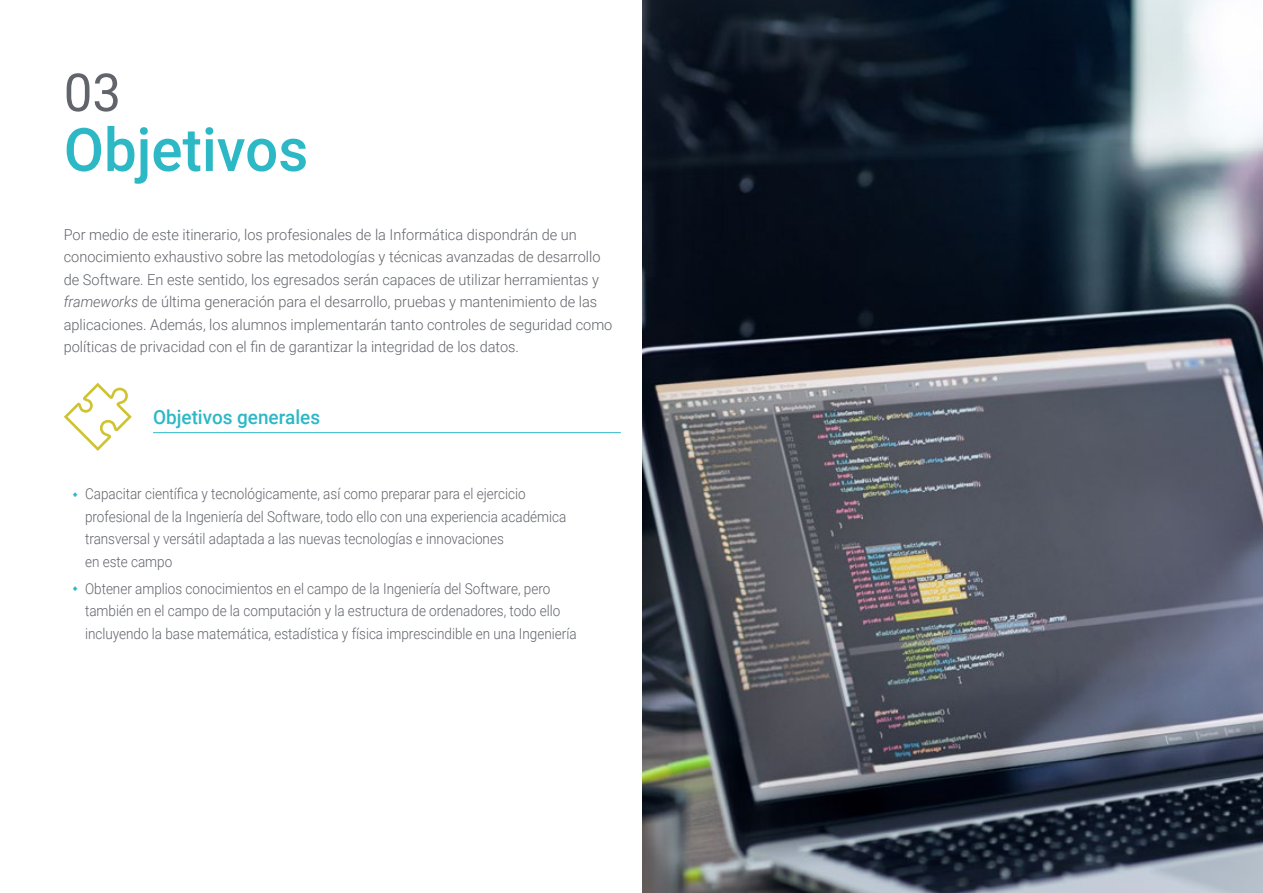
<style>
.page{position:relative;width:1263px;height:893px;background:#fff}
.page>*{position:absolute;margin:0;border:0;box-sizing:border-box;transform-origin:0 0}
.t1{font:500 60px "Roboto";color:#2db8c5}
.t2{font:52.5px "Roboto";color:#61646a}
.t3{font:500 19.5px "Roboto";color:#2db8c5}
.t4{font:300 15px/22.5px "Roboto";color:#61646a}
.t5{font:300 15px/22.5px "Roboto";color:#61646a;scale:.9 1}
.s1{font-style:italic}
</style>
<div class="page">
<img style="left:642px;top:0;width:621px;height:893px">
<hr style="left:153px;top:432px;width:468px;height:1px;background:#2db8c5">
<svg style="left:64px;top:383px;width:68px;height:68px"></svg>
<h2 class="t2" style="left:64px;top:56px;width:59px">03</h2>
<h1 class="t1" style="left:64px;top:108px;width:246px">Objetivos</h1>
<p class="t4" style="left:64px;top:222px;width:550px">Por medio de este itinerario, los profesionales de la Informática dispondrán de un conocimiento exhaustivo sobre las metodologías y técnicas avanzadas de desarrollo de Software. En este sentido, los egresados serán capaces de utilizar herramientas y <span class="s1">frameworks</span> de última generación para el desarrollo, pruebas y mantenimiento de las aplicaciones. Además, los alumnos implementarán tanto controles de seguridad como políticas de privacidad con el fin de garantizar la integridad de los datos.</p>
<h3 class="t3" style="left:153px;top:404px;width:169px">Objetivos generales</h3>
<p class="t5" style="left:85px;top:482px;width:536px">Capacitar científica y tecnológicamente, así como preparar para el ejercicio profesional de la Ingeniería del Software, todo ello con una experiencia académica transversal y versátil adaptada a las nuevas tecnologías e innovaciones<br>en este campo</p>
<p class="t5" style="left:85px;top:577px;width:548px">Obtener amplios conocimientos en el campo de la Ingeniería del Software, pero también en el campo de la computación y la estructura de ordenadores, todo ello incluyendo la base matemática, estadística y física imprescindible en una Ingeniería</p>
</div>
